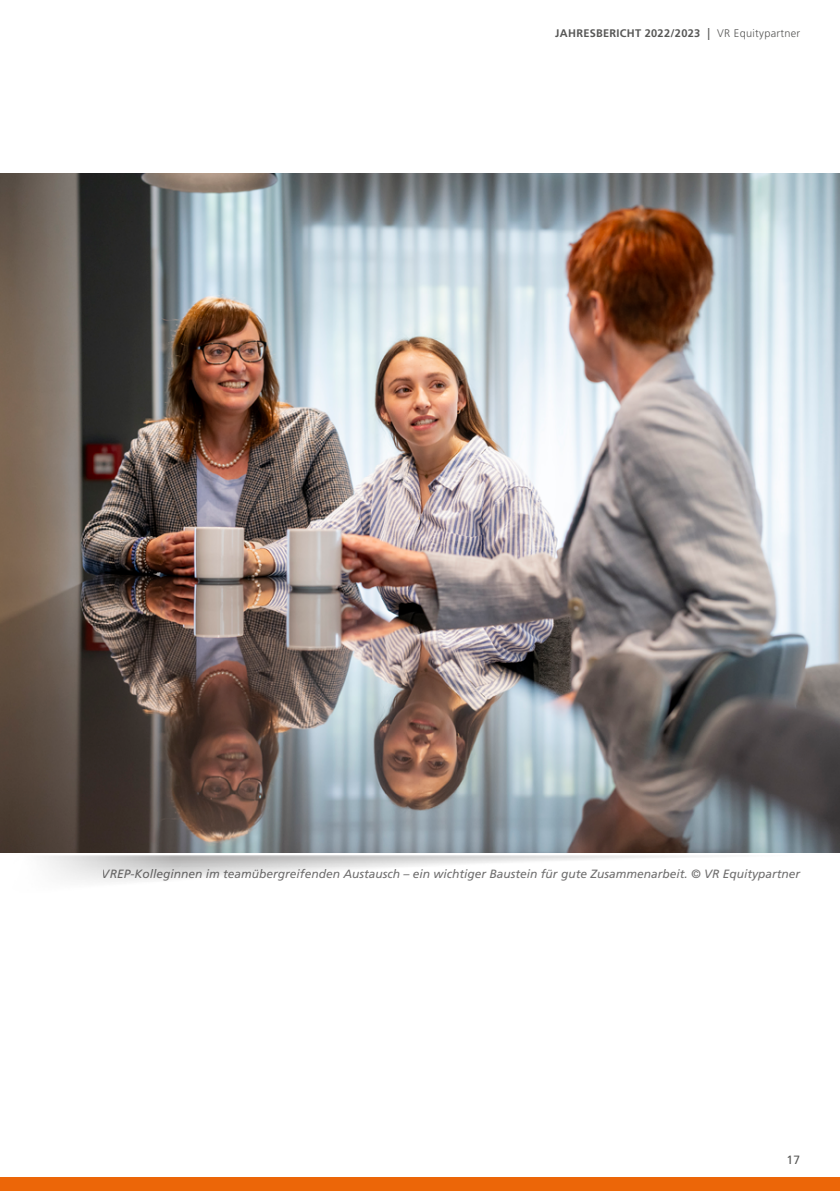
<style>
.page{position:relative;width:840px;height:1191px;background:#fff}
.page>*{position:absolute;margin:0;border:0;box-sizing:border-box;transform-origin:0 0}
.t1{font:italic 12px "Frutiger LT Std";color:#706f6f}
.t2{font:12px "Frutiger LT Std";color:#575756}
.t3{font:700 11px "Frutiger LT Std";letter-spacing:.025em;color:#575756}
.s1{font-weight:400;font-size:12px}
.s2{font-weight:300}
</style>
<div class="page">
<div style="left:0;top:1177px;width:839px;height:14px;background:#ec6608"></div>
<img style="left:0;top:174px;width:839px;height:678px">
<p class="t3" style="left:555px;top:26px;width:246px">JAHRESBERICHT 2022/2023 <span class="s1">|</span> <span class="s2">VR Equitypartner</span></p>
<p class="t1" style="left:102px;top:866px;width:699px">VREP-Kolleginnen im teamübergreifenden Austausch – ein wichtiger Baustein für gute Zusammenarbeit. © VR Equitypartner</p>
<p class="t2" style="left:786px;top:1152px;width:15px">17</p>
</div>
